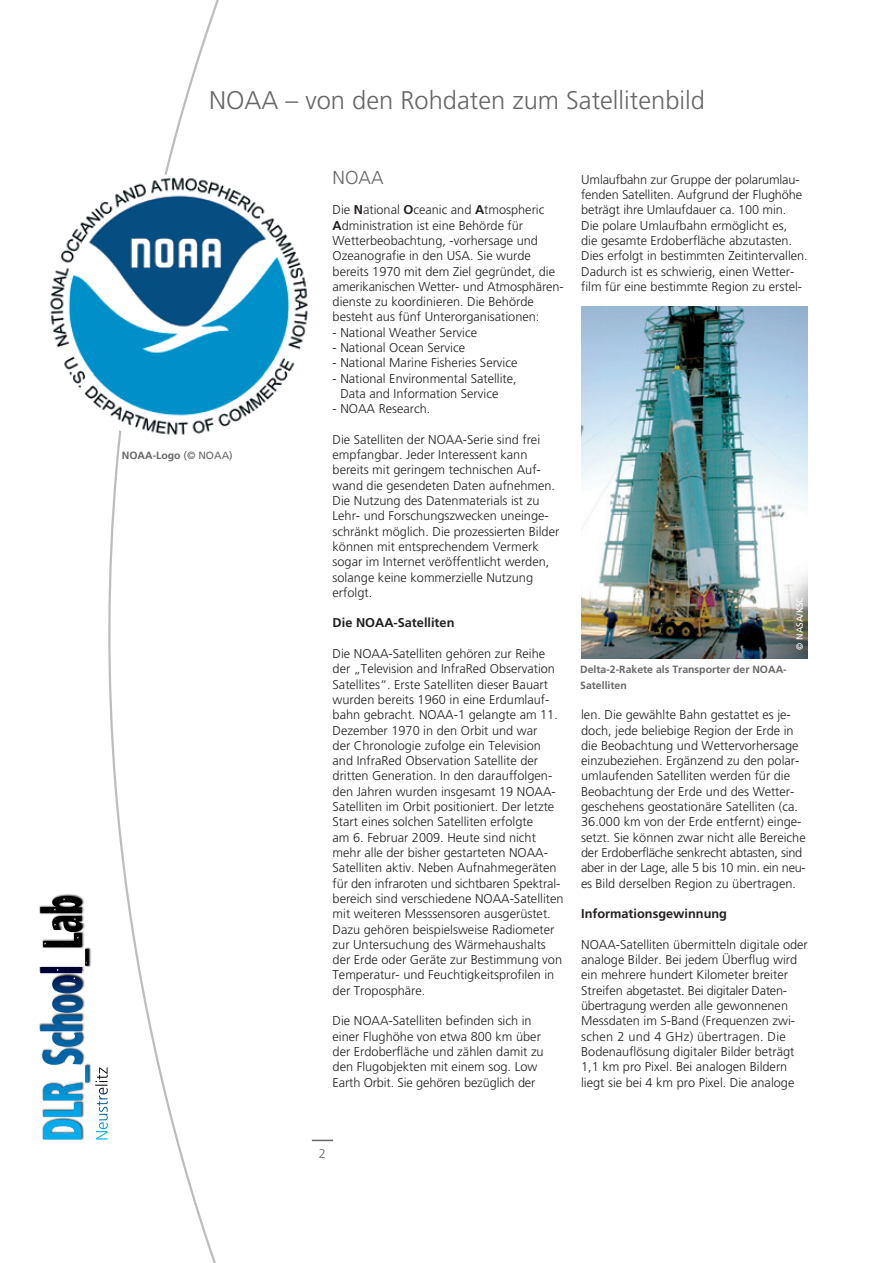
<style>
.page{position:relative;width:893px;height:1263px;background:#fff}
.page>*{position:absolute;margin:0;border:0;box-sizing:border-box;transform-origin:0 0}
.t1{font:300 25.5px "Frutiger LT Std";color:#67676a}
.t2{font:300 18.75px "Frutiger LT Std";color:#67676a}
.t3{font:300 12.75px/15.3px "Frutiger LT Std";color:#231f20}
.t4{font:700 12.75px "Frutiger LT Std";color:#231f20}
.t5{font:300 12.75px "Frutiger LT Std";color:#67676a}
.t6{font:700 10.5px/15.3px "Frutiger LT Std";color:#67676a}
.t7{font:9px "Frutiger LT Std";color:#fff}
.s1{font-weight:400}
.s2{font-weight:700}
</style>
<div class="page">
<svg style="left:96px;top:0;width:123px;height:1263px"></svg>
<svg style="left:312px;top:1140px;width:21px;height:1px"></svg>
<img style="left:39px;top:894px;width:52px;height:246px">
<svg style="left:40px;top:896px;width:49px;height:243px"></svg>
<svg style="left:95px;top:1067px;width:13px;height:72px"></svg>
<img style="left:581px;top:306px;width:227px;height:352px">
<img style="left:50px;top:175px;width:258px;height:263px">
<h1 class="t1" style="left:209px;top:86px;width:497px">NOAA – von den Rohdaten zum Satellitenbild</h1>
<p class="t6" style="left:122px;top:448px;width:113px">NOAA-Logo <span class="s1">(© NOAA)</span></p>
<h2 class="t2" style="left:333px;top:167px;width:53px">NOAA</h2>
<p class="t3" style="left:333px;top:202px;width:233px">Die <span class="s2">N</span>ational <span class="s2">O</span>ceanic and <span class="s2">A</span>tmospheric <span class="s2">A</span>dministration ist eine Behörde für Wetterbeobachtung, -vorhersage und Ozeanografie in den USA. Sie wurde bereits 1970 mit dem Ziel gegründet, die amerikanischen Wetter- und Atmosphären&shy;dienste zu koordinieren. Die Behörde besteht aus fünf Unterorganisationen:</p>
<p class="t3" style="left:333px;top:325px;width:146px">- National Weather Service</p>
<p class="t3" style="left:333px;top:340px;width:134px">- National Ocean Service</p>
<p class="t3" style="left:333px;top:355px;width:186px">- National Marine Fisheries Service</p>
<p class="t3" style="left:340px;top:371px;width:178px;text-indent:-8px">- National Environmental Satellite,<br>Data and Information Service</p>
<p class="t3" style="left:333px;top:401px;width:99px">- NOAA Research.</p>
<p class="t3" style="left:333px;top:432px;width:228px">Die Satelliten der NOAA-Serie sind frei empfangbar. Jeder Interessent kann bereits mit geringem technischen Auf&shy;wand die gesendeten Daten aufnehmen.<br>Die Nutzung des Datenmaterials ist zu Lehr- und Forschungszwecken uneinge&shy;schränkt möglich. Die prozessierten Bilder können mit entsprechendem Vermerk sogar im Internet veröffentlicht werden, solange keine kommerzielle Nutzung erfolgt.</p>
<p class="t4" style="left:333px;top:615px;width:123px">Die NOAA-Satelliten</p>
<p class="t3" style="left:333px;top:646px;width:232px">Die NOAA-Satelliten gehören zur Reihe der „Television and InfraRed Observation Satellites“. Erste Satelliten dieser Bauart wurden bereits 1960 in eine Erdumlauf&shy;bahn gebracht. NOAA-1 gelangte am 11.<br>Dezember 1970 in den Orbit und war<br>der Chronologie zufolge ein Television and InfraRed Observation Satellite der dritten Generation. In den darauffolgen&shy;den Jahren wurden insgesamt 19 NOAA-Satelliten im Orbit positioniert. Der letzte Start eines solchen Satelliten erfolgte<br>am 6. Februar 2009. Heute sind nicht mehr alle der bisher gestarteten NOAA-Satelliten aktiv. Neben Aufnahmegeräten für den infraroten und sichtbaren Spektral&shy;bereich sind verschiedene NOAA-Satelliten mit weiteren Messsensoren ausgerüstet.<br>Dazu gehören beispielsweise Radiometer zur Untersuchung des Wärmehaushalts der Erde oder Geräte zur Bestimmung von Temperatur- und Feuchtigkeitsprofilen in der Troposphäre.</p>
<p class="t3" style="left:333px;top:1013px;width:213px">Die NOAA-Satelliten befinden sich in einer Flughöhe von etwa 800 km über der Erdoberfläche und zählen damit zu den Flugobjekten mit einem sog. Low Earth Orbit. Sie gehören bezüglich der</p>
<p class="t3" style="left:581px;top:172px;width:228px">Umlaufbahn zur Gruppe der polarumlau&shy;fenden Satelliten. Aufgrund der Flughöhe beträgt ihre Umlaufdauer ca. 100 min.<br>Die polare Umlaufbahn ermöglicht es,<br>die gesamte Erdoberfläche abzutasten.<br>Dies erfolgt in bestimmten Zeitintervallen.<br>Dadurch ist es schwierig, einen Wetter&shy;film für eine bestimmte Region zu erstel-</p>
<p class="t6" style="left:580px;top:662px;width:208px">Delta-2-Rakete als Transporter der NOAA-<br>Satelliten</p>
<p class="t7" style="left:794px;top:649px;width:54px;rotate:-90deg">© NASA/KSC</p>
<p class="t3" style="left:581px;top:707px;width:226px">len. Die gewählte Bahn gestattet es je&shy;doch, jede beliebige Region der Erde in die Beobachtung und Wettervorhersage einzubeziehen. Ergänzend zu den polar&shy;umlaufenden Satelliten werden für die Beobachtung der Erde und des Wetter&shy;geschehens geostationäre Satelliten (ca.<br>36.000 km von der Erde entfernt) einge&shy;setzt. Sie können zwar nicht alle Bereiche der Erdoberfläche senkrecht abtasten, sind aber in der Lage, alle 5 bis 10 min. ein neu--- es Bild derselben Region zu übertragen.</p>
<p class="t4" style="left:581px;top:906px;width:147px">Informationsgewinnung</p>
<p class="t3" style="left:581px;top:937px;width:228px">NOAA-Satelliten übermitteln digitale oder analoge Bilder. Bei jedem Überflug wird ein mehrere hundert Kilometer breiter Streifen abgetastet. Bei digitaler Daten&shy;übertragung werden alle gewonnenen Messdaten im S-Band (Frequenzen zwi&shy;schen 2 und 4 GHz) übertragen. Die Bodenauflösung digitaler Bilder beträgt 1,1 km pro Pixel. Bei analogen Bildern liegt sie bei 4 km pro Pixel. Die analoge</p>
<p class="t5" style="left:319px;top:1147px;width:9px">2</p>
</div>
